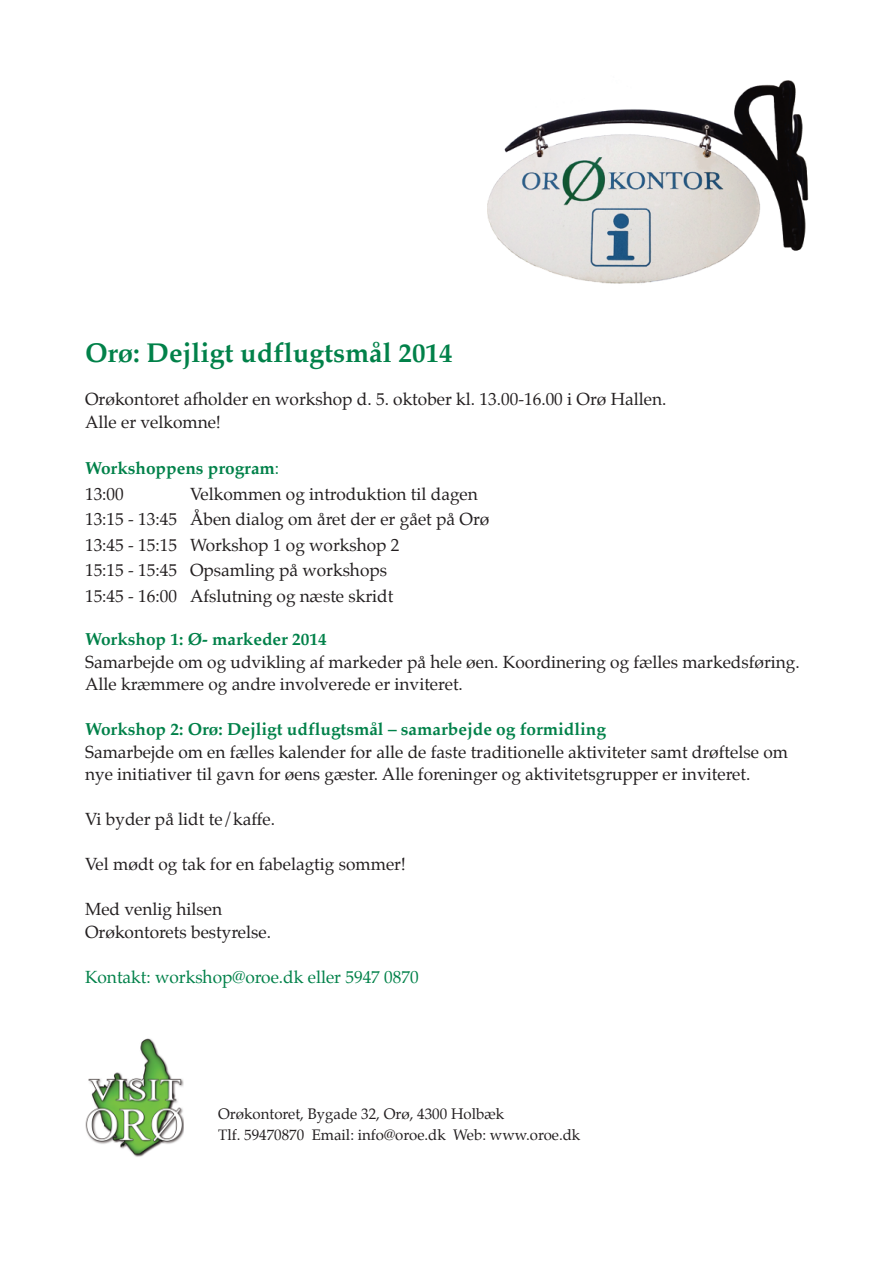
<style>
.page{position:relative;width:893px;height:1263px;background:#fff}
.page>*{position:absolute;margin:0;border:0;box-sizing:border-box;transform-origin:0 0}
.t1{font:700 27px "Palatino";color:#018149}
.t2{font:17.25px/22.5px "Palatino";color:#231f20}
.t3{font:700 17.25px/25.5px "Palatino";color:#018149}
.t4{font:17.25px "Palatino";color:#018149}
.t5{font:15px/21.8px "Palatino";color:#231f20}
.s1{font-weight:400}
.s2{font-weight:400;color:#231f20}
</style>
<div class="page">
<img style="left:487px;top:80px;width:322px;height:204px">
<img style="left:85px;top:1038px;width:99px;height:119px">
<h1 class="t1" style="left:85px;top:340px;width:369px">Orø: Dejligt udflugtsmål 2014</h1>
<p class="t2" style="left:85px;top:389px;width:583px">Orøkontoret afholder en workshop d. 5. oktober kl. 13.00-16.00 i Orø Hallen.<br>Alle er velkomne!</p>
<p class="t3" style="left:85px;top:457px;width:196px">Workshoppens program<span class="s1">:<br></span><span class="s2">13:00</span></p>
<p class="t2" style="left:85px;top:482px;width:406px;line-height:25.5px;text-indent:105px">Velkommen og introduktion til dagen 13:15 - 13:45 Åben dialog om året der er gået på Orø 13:45 - 15:15 Workshop 1 og workshop 2<br>15:15 - 15:45 Opsamling på workshops<br>15:45 - 16:00 Afslutning og næste skridt</p>
<p class="t3" style="left:85px;top:628px;width:243px">Workshop 1: Ø- markeder 2014</p>
<p class="t2" style="left:85px;top:652px;width:716px">Samarbejde om og udvikling af markeder på hele øen. Koordinering og fælles markedsføring.<br>Alle kræmmere og andre involverede er inviteret.</p>
<p class="t3" style="left:85px;top:718px;width:523px">Workshop 2: Orø: Dejligt udflugtsmål – samarbejde og formidling</p>
<p class="t2" style="left:85px;top:742px;width:704px">Samarbejde om en fælles kalender for alle de faste traditionelle aktiviteter samt drøftelse om nye initiativer til gavn for øens gæster. Alle foreninger og aktivitetsgrupper er inviteret.</p>
<p class="t2" style="left:85px;top:809px;width:192px">Vi byder på lidt te/kaffe.</p>
<p class="t2" style="left:85px;top:854px;width:322px">Vel mødt og tak for en fabelagtig sommer!</p>
<p class="t2" style="left:85px;top:899px;width:188px">Med venlig hilsen<br>Orøkontorets bestyrelse.</p>
<p class="t4" style="left:85px;top:969px;width:335px">Kontakt: workshop@oroe.dk eller 5947 0870</p>
<p class="t5" style="left:218px;top:1104px;width:364px">Orøkontoret, Bygade 32, Orø, 4300 Holbæk<br>Tlf. 59470870 Email: info@oroe.dk Web: www.oroe.dk</p>
</div>
